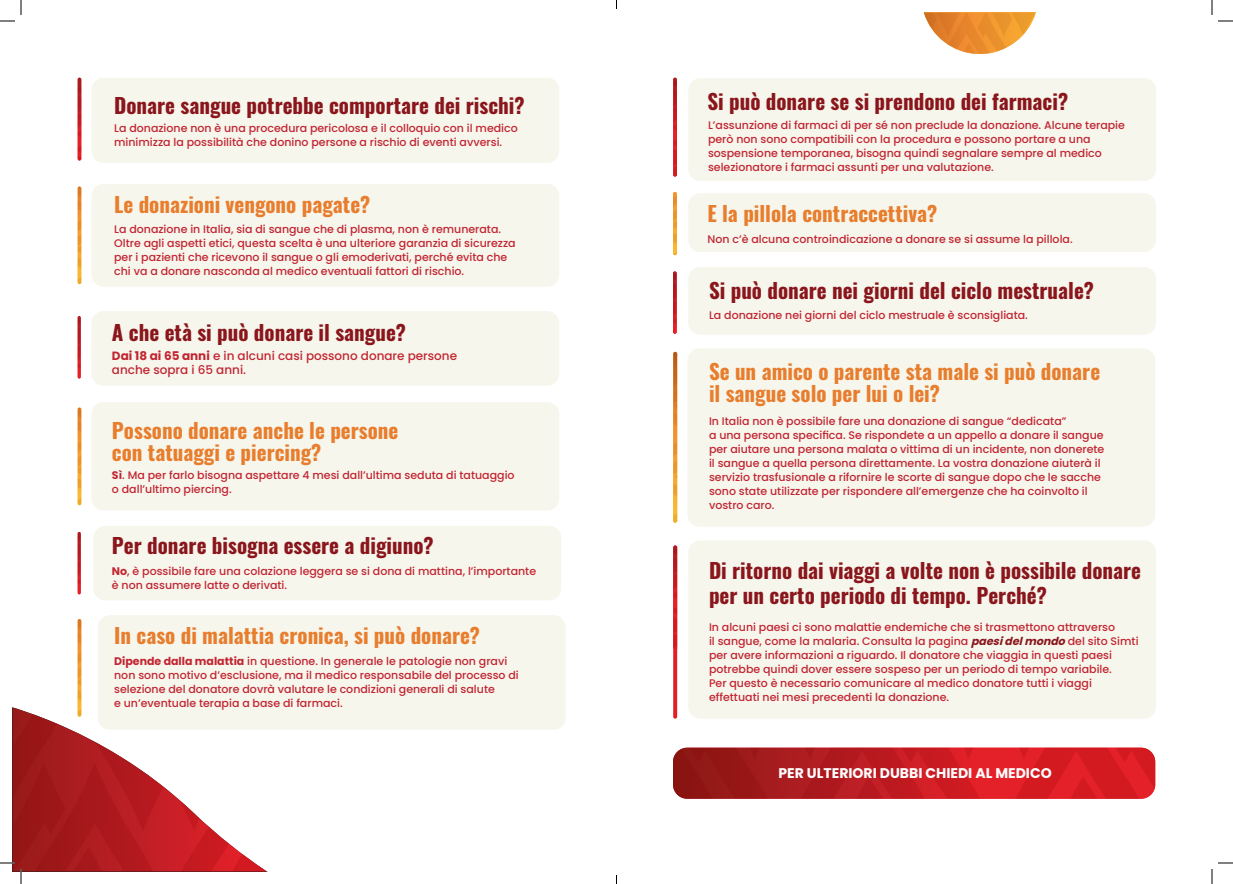
<style>
.page{position:relative;width:1233px;height:884px;background:#fff}
.page>*{position:absolute;margin:0;border:0;box-sizing:border-box;transform-origin:0 0}
.t1{font:700 21px/25.2px "Oswald";color:#8a161c}
.t2{font:700 21px "Oswald";color:#e87e2d}
.t3{font:700 14px "Poppins";color:#fff}
.t4{font:500 12px "Poppins";color:#c22531}
.t5{font:500 11px/14px "Poppins";color:#c22531}
.s1{font-weight:700}
.s2{font-weight:700;font-style:italic;color:#8a161c}
</style>
<div class="page">
<div style="left:91px;top:78px;width:468px;height:85px;background:#f6f6ed;border-radius:12px"></div>
<div style="left:91px;top:184px;width:468px;height:103px;background:#f6f6ed;border-radius:12px"></div>
<div style="left:91px;top:311px;width:468px;height:75px;background:#f6f6ed;border-radius:12px"></div>
<div style="left:91px;top:402px;width:468px;height:108px;background:#f6f6ed;border-radius:12px"></div>
<div style="left:93px;top:526px;width:468px;height:74px;background:#f6f6ed;border-radius:12px"></div>
<div style="left:98px;top:615px;width:467px;height:115px;background:#f6f6ed;border-radius:12px"></div>
<div style="left:688px;top:78px;width:468px;height:103px;background:#f6f6ed;border-radius:12px"></div>
<svg style="left:78px;top:187px;width:3px;height:97px"></svg>
<svg style="left:673px;top:748px;width:482px;height:51px;background:#c01c21"></svg>
<svg style="left:78px;top:316px;width:3px;height:62px"></svg>
<svg style="left:78px;top:408px;width:3px;height:97px"></svg>
<svg style="left:78px;top:532px;width:3px;height:62px"></svg>
<svg style="left:78px;top:78px;width:3px;height:82px"></svg>
<div style="left:687px;top:348px;width:468px;height:179px;background:#f6f6ed;border-radius:12px"></div>
<svg style="left:673px;top:352px;width:4px;height:171px"></svg>
<svg style="left:673px;top:78px;width:4px;height:99px"></svg>
<div style="left:688px;top:193px;width:468px;height:59px;background:#f6f6ed;border-radius:12px"></div>
<svg style="left:673px;top:192px;width:4px;height:63px"></svg>
<div style="left:688px;top:267px;width:468px;height:68px;background:#f6f6ed;border-radius:12px"></div>
<svg style="left:673px;top:271px;width:3px;height:63px"></svg>
<div style="left:688px;top:540px;width:468px;height:179px;background:#f6f6ed;border-radius:12px"></div>
<svg style="left:673px;top:545px;width:4px;height:174px"></svg>
<svg style="left:673px;top:545px;width:4px;height:104px"></svg>
<svg style="left:923px;top:12px;width:113px;height:42px"></svg>
<svg style="left:1218px;top:20px;width:15px;height:2px"></svg>
<svg style="left:1218px;top:862px;width:15px;height:2px"></svg>
<svg style="left:0;top:0;width:22px;height:22px"></svg>
<svg style="left:0;top:619px;width:267px;height:265px"></svg>
<svg style="left:1211px;top:0;width:1px;height:15px"></svg>
<svg style="left:1211px;top:869px;width:1px;height:15px"></svg>
<p class="t1" style="left:114px;top:94px;width:412px">Donare sangue potrebbe comportare dei rischi?</p>
<p class="t5" style="left:114px;top:121px;width:405px">La donazione non è una procedura pericolosa e il colloquio con il medico minimizza la possibilità che donino persone a rischio di eventi avversi.</p>
<p class="t2" style="left:114px;top:194px;width:258px">Le donazioni vengono pagate?</p>
<p class="t5" style="left:114px;top:222px;width:388px">La donazione in Italia, sia di sangue che di plasma, non è remunerata.</p>
<p class="t5" style="left:114px;top:236px;width:403px">Oltre agli aspetti etici, questa scelta è una ulteriore garanzia di sicurezza</p>
<p class="t5" style="left:114px;top:250px;width:395px">per i pazienti che ricevono il sangue o gli emoderivati, perché evita che</p>
<p class="t5" style="left:114px;top:264px;width:351px">chi va a donare nasconda al medico eventuali fattori di rischio.</p>
<p class="t1" style="left:112px;top:321px;width:295px">A che età si può donare il sangue?</p>
<p class="t4" style="left:112px;top:349px;width:347px"><span class="s1">Dai 18 ai 65 anni</span> e in alcuni casi possono donare persone</p>
<p class="t4" style="left:112px;top:363px;width:136px">anche sopra i 65 anni.</p>
<p class="t2" style="left:112px;top:420px;width:288px">Possono donare anche le persone</p>
<p class="t2" style="left:112px;top:442px;width:211px">con tatuaggi e piercing?</p>
<p class="t5" style="left:112px;top:468px;width:404px"><span class="s1">Sì</span>. Ma per farlo bisogna aspettare 4 mesi dall’ultima seduta di tatuaggio</p>
<p class="t5" style="left:112px;top:482px;width:121px">o dall’ultimo piercing.</p>
<p class="t1" style="left:112px;top:534px;width:323px">Per donare bisogna essere a digiuno?</p>
<p class="t5" style="left:112px;top:564px;width:426px"><span class="s1">No</span>, è possibile fare una colazione leggera se si dona di mattina, l’importante</p>
<p class="t5" style="left:112px;top:578px;width:177px">è non assumere latte o derivati.</p>
<p class="t2" style="left:114px;top:625px;width:367px">In caso di malattia cronica, si può donare?</p>
<p class="t5" style="left:114px;top:654px;width:406px"><span class="s1">Dipende dalla malattia</span> in questione. In generale le patologie non gravi non sono motivo d’esclusione, ma il medico responsabile del processo di selezione del donatore dovrà valutare le condizioni generali di salute</p>
<p class="t5" style="left:114px;top:696px;width:230px">e un’eventuale terapia a base di farmaci.</p>
<p class="t1" style="left:707px;top:90px;width:362px">Si può donare se si prendono dei farmaci?</p>
<p class="t5" style="left:708px;top:118px;width:418px">L’assunzione di farmaci di per sé non preclude la donazione. Alcune terapie però non sono compatibili con la procedura e possono portare a una sospensione temporanea, bisogna quindi segnalare sempre al medico selezionatore i farmaci assunti per una valutazione.</p>
<p class="t2" style="left:707px;top:203px;width:231px">E la pillola contraccettiva?</p>
<p class="t5" style="left:707px;top:232px;width:367px">Non c’è alcuna controindicazione a donare se si assume la pillola.</p>
<p class="t1" style="left:709px;top:279px;width:386px">Si può donare nei giorni del ciclo mestruale?</p>
<p class="t5" style="left:709px;top:308px;width:320px">La donazione nei giorni del ciclo mestruale è sconsigliata.</p>
<p class="t2" style="left:709px;top:360px;width:393px">Se un amico o parente sta male si può donare</p>
<p class="t2" style="left:709px;top:382px;width:232px">il sangue solo per lui o lei?</p>
<p class="t5" style="left:709px;top:414px;width:359px">In Italia non è possibile fare una donazione di sangue “dedicata”</p>
<p class="t5" style="left:709px;top:428px;width:397px">a una persona specifica. Se rispondete a un appello a donare il sangue per aiutare una persona malata o vittima di un incidente, non donerete il sangue a quella persona direttamente. La vostra donazione aiuterà il servizio trasfusionale a rifornire le scorte di sangue dopo che le sacche sono state utilizzate per rispondere all’emergenze che ha coinvolto il vostro caro.</p>
<p class="t1" style="left:709px;top:559px;width:433px">Di ritorno dai viaggi a volte non è possibile donare per un certo periodo di tempo. Perché?</p>
<p class="t5" style="left:709px;top:620px;width:408px">In alcuni paesi ci sono malattie endemiche che si trasmettono attraverso</p>
<p class="t5" style="left:709px;top:634px;width:431px">il sangue, come la malaria. Consulta la pagina <span class="s2">paesidelmondo</span>del sito Simti per avere informazioni a riguardo. Il donatore che viaggia in questi paesi potrebbe quindi dover essere sospeso per un periodo di tempo variabile.</p>
<p class="t5" style="left:709px;top:676px;width:384px">Per questo è necessario comunicare al medico donatore tutti i viaggi effettuati nei mesi precedenti la donazione.</p>
<p class="t3" style="left:778px;top:765px;width:275px">PER ULTERIORI DUBBI CHIEDI AL MEDICO</p>
</div>
